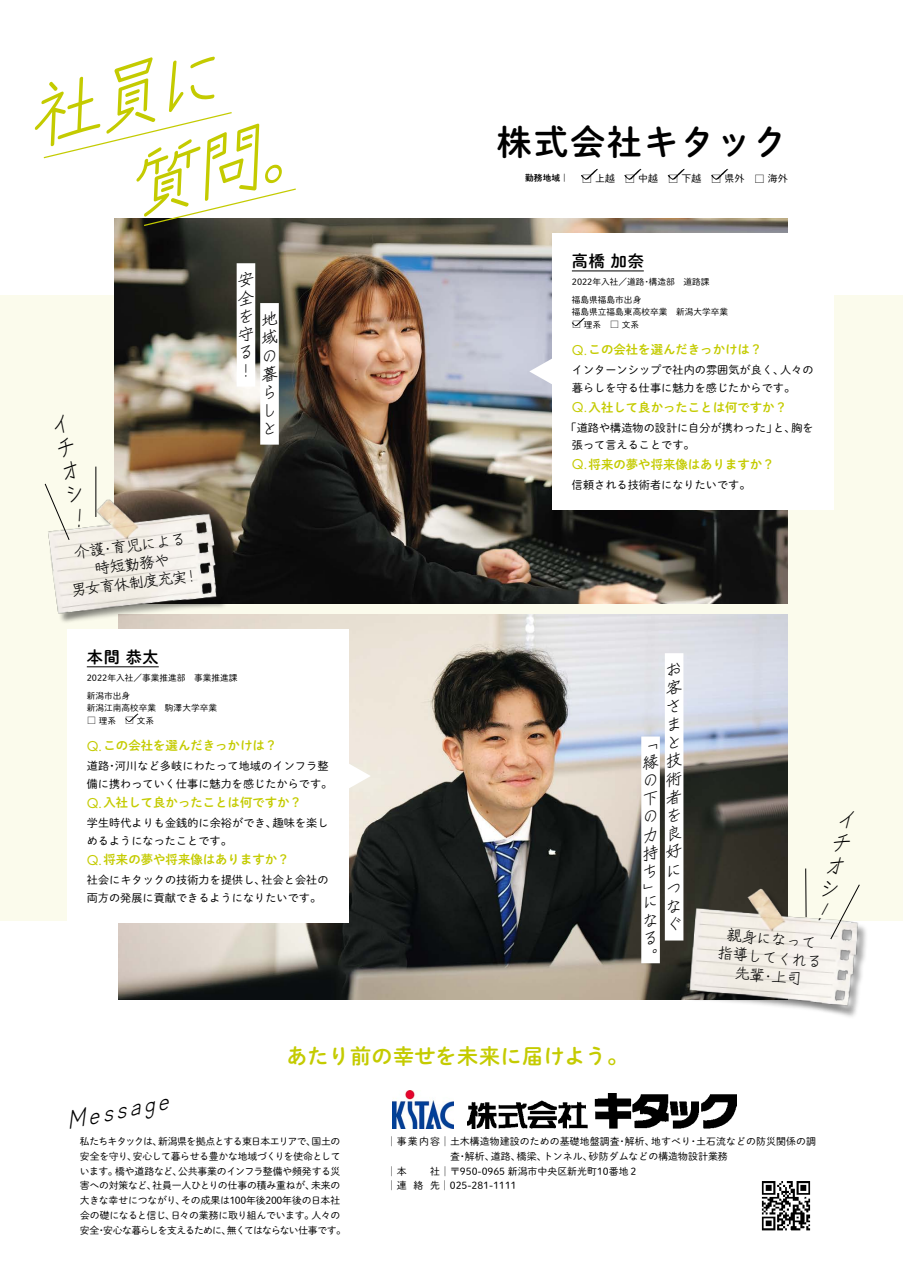
<style>
.page{position:relative;width:903px;height:1275px;background:#fff}
.page>*{position:absolute;margin:0;border:0;box-sizing:border-box;transform-origin:0 0}
.t1{font:italic 70.7px/88.5px "Zen Kurenaido";color:#c4cb00}
.t2{font:34.65px "Shuei M Go Std B";letter-spacing:.055em;color:#000}
.t3{font:italic 24.85px "Zen Kurenaido";color:#000}
.t4{font:23.1px/23.4px "Zen Kurenaido";color:#000;text-align:justify;scale:.8 1}
.t5{font:21px "Shuei M Go Std B";letter-spacing:.02em;color:#c4cb00}
.t6{font:16.1px "Shuei M Go Std B";letter-spacing:.05em;color:#000}
.t7{font:14.88px/18.7px "Zen Kurenaido";color:#000}
.t8{font:14.88px "Futura PT";color:#c4cb00}
.t9{font:12.42px "Shuei M Go Std B";color:#c4cb00}
.t10{font:11.2px/17.3px "Shuei M Go Std L";color:#000}
.t11{font:9.97px "Shuei M Go Std L";letter-spacing:-.02em;color:#000}
.t12{font:9.97px "Shuei M Go Std L";color:#000}
.t13{font:9.97px/14.9px "Shuei M Go Std L";letter-spacing:.005em;color:#000}
.t14{font:9.97px/14.9px "Shuei M Go Std L";letter-spacing:-.05em;color:#000}
.t15{font:9.97px "Shuei M Go Std L";letter-spacing:-.065em;color:#000}
.t16{font:9.97px "Shuei M Go Std L";letter-spacing:-.07em;color:#000}
.t17{font:9.97px "Shuei M Go Std L";letter-spacing:-.085em;color:#000}
.t18{font:9.97px "Shuei M Go Std L";letter-spacing:.01em;color:#000}
.t19{font:8.75px/17.3px "Shuei M Go Std L";color:#000}
.t20{font:8.75px "Shuei M Go Std B";color:#000}
.s1{font-size:9.62px}
.s2{font-family:"Shuei M Go Std L";font-size:10.85px}
.s3{font-size:10.85px}
</style>
<div class="page">
<div style="left:0;top:296px;width:903px;height:625px;background:#fbfbec"></div>
<img style="left:118px;top:614px;width:670px;height:386px">
<img style="left:114px;top:218px;width:674px;height:386px">
<img style="left:49px;top:479px;width:190px;height:150px">
<img style="left:676px;top:878px;width:190px;height:122px">
<svg style="left:348px;top:755px;width:23px;height:42px"></svg>
<svg style="left:529px;top:350px;width:23px;height:43px"></svg>
<div style="left:260px;top:303px;width:19px;height:142px;background:#fff"></div>
<div style="left:237px;top:263px;width:18px;height:124px;background:#fff"></div>
<div style="left:665px;top:653px;width:18px;height:287px;background:#fff"></div>
<div style="left:641px;top:736px;width:19px;height:227px;background:#fff"></div>
<div style="left:67px;top:629px;width:281px;height:294px;background:#fff"></div>
<hr style="left:87px;top:666px;width:72px;height:1px;background:#000">
<svg style="left:125px;top:713px;width:13px;height:9px"></svg>
<div style="left:552px;top:233px;width:281px;height:277px;background:#fff"></div>
<hr style="left:572px;top:271px;width:72px;height:1px;background:#000">
<svg style="left:572px;top:318px;width:13px;height:8px"></svg>
<img style="left:761px;top:1181px;width:50px;height:50px">
<svg style="left:581px;top:169px;width:17px;height:11px"></svg>
<img style="left:392px;top:1090px;width:62px;height:39px">
<img style="left:467px;top:1093px;width:269px;height:36px">
<svg style="left:624px;top:169px;width:17px;height:11px"></svg>
<svg style="left:668px;top:169px;width:17px;height:11px"></svg>
<svg style="left:711px;top:169px;width:17px;height:11px"></svg>
<svg style="left:43px;top:112px;width:189px;height:47px"></svg>
<svg style="left:143px;top:188px;width:154px;height:39px"></svg>
<svg style="left:688px;top:966px;width:171px;height:51px"></svg>
<svg style="left:190px;top:570px;width:2px;height:12px"></svg>
<svg style="left:44px;top:466px;width:52px;height:74px"></svg>
<svg style="left:805px;top:868px;width:55px;height:72px"></svg>
<h1 class="t1" style="left:97px;top:60px;width:199px;text-indent:-82px;rotate:-13deg">社員に質問。</h1>
<h3 class="t4" style="left:47px;top:416px;width:19px;rotate:-13deg">イチオシ</h3>
<h3 class="t7" style="left:110px;top:539px;width:76px;rotate:-7deg">育児による</h3>
<h3 class="t7" style="left:92px;top:541px;width:76px;text-indent:-19px;rotate:-7deg">介護<br>時短勤務や</h3>
<h3 class="t7" style="left:71px;top:581px;width:117px;rotate:-7deg">男女育休制度充実</h3>
<h3 class="t6" style="left:87px;top:645px;width:73px">本間恭太</h3>
<p class="t19" style="left:87px;top:669px;width:152px">2022年入社／事業推進部　事業推進課新潟市出身</p>
<p class="t19" style="left:87px;top:699px;width:132px">新潟江南高校卒業　駒澤大学卒業</p>
<p class="t19" style="left:87px;top:711px;width:69px"><span class="s1">□</span> 理系　<span class="s1">□</span> 文系</p>
<p class="t9" style="left:104px;top:736px;width:175px">この会社を選んだきっかけは?</p>
<h3 class="t8" style="left:87px;top:737px;width:17px">Q.</h3>
<p class="t10" style="left:115px;top:757px;width:215px">河川など多岐にわたって地域のインフラ整</p>
<p class="t10" style="left:87px;top:757px;width:247px">道路<br>備に携わっていく仕事に魅力を感じたからです。</p>
<p class="t9" style="left:104px;top:793px;width:200px">入社して良かったことは何ですか?</p>
<p class="t10" style="left:106px;top:757px;width:13px">・</p>
<h3 class="t8" style="left:87px;top:794px;width:17px">Q.</h3>
<p class="t10" style="left:87px;top:814px;width:192px">学生時代よりも金銭的に余裕ができ、めるようになったことです。</p>
<p class="t9" style="left:104px;top:851px;width:188px">将来の夢や将来像はありますか?</p>
<p class="t10" style="left:273px;top:814px;width:57px">趣味を楽し</p>
<h3 class="t8" style="left:87px;top:851px;width:17px">Q.</h3>
<p class="t10" style="left:87px;top:871px;width:236px">社会にキタックの技術力を提供し、<br>両方の発展に貢献できるようになりたいです。</p>
<p class="t10" style="left:262px;top:871px;width:69px">社会と会社の</p>
<h2 class="t2" style="left:497px;top:116px;width:292px">株式会社キタック</h2>
<p class="t11" style="left:595px;top:171px;width:21px">上越</p>
<p class="t20" style="left:525px;top:171px;width:69px">勤務地域｜ <span class="s2">□</span></p>
<p class="t11" style="left:625px;top:171px;width:35px"><span class="s3">□</span> 中越</p>
<p class="t11" style="left:668px;top:171px;width:35px"><span class="s3">□</span> 下越</p>
<p class="t11" style="left:711px;top:171px;width:35px"><span class="s3">□</span> 県外</p>
<p class="t11" style="left:754px;top:171px;width:35px"><span class="s3">□</span> 海外</p>
<h3 class="t6" style="left:572px;top:249px;width:73px">高橋加奈</h3>
<p class="t19" style="left:572px;top:273px;width:74px">2022年入社／道路福島県福島市出身</p>
<p class="t19" style="left:572px;top:303px;width:158px">福島県立福島東高校卒業　新潟大学卒業</p>
<p class="t19" style="left:572px;top:315px;width:69px"><span class="s1">□</span> 理系　<span class="s1">□</span> 文系</p>
<p class="t9" style="left:589px;top:341px;width:175px">この会社を選んだきっかけは?</p>
<p class="t19" style="left:649px;top:273px;width:62px">構造部　道路課</p>
<p class="t19" style="left:642px;top:273px;width:10px">・</p>
<h3 class="t8" style="left:572px;top:341px;width:17px">Q.</h3>
<p class="t10" style="left:572px;top:361px;width:225px">インターンシップで社内の雰囲気が良く、暮らしを守る仕事に魅力を感じたからです。</p>
<p class="t9" style="left:589px;top:398px;width:200px">入社して良かったことは何ですか?</p>
<p class="t10" style="left:780px;top:361px;width:35px">人々の</p>
<h3 class="t8" style="left:572px;top:398px;width:17px">Q.</h3>
<p class="t10" style="left:572px;top:418px;width:207px;text-indent:-6px">「道路や構造物の設計に自分が携わった」張って言えることです。</p>
<p class="t9" style="left:589px;top:455px;width:188px">将来の夢や将来像はありますか?</p>
<p class="t10" style="left:791px;top:418px;width:24px">胸を</p>
<p class="t10" style="left:773px;top:418px;width:24px">と、</p>
<h3 class="t8" style="left:572px;top:455px;width:17px">Q.</h3>
<p class="t10" style="left:572px;top:475px;width:180px">信頼される技術者になりたいです。</p>
<h3 class="t7" style="left:728px;top:926px;width:91px;rotate:5deg">親身になって</h3>
<h3 class="t7" style="left:719px;top:944px;width:106px;rotate:5deg">指導してくれる</h3>
<h3 class="t3" style="left:63px;top:1106px;width:105px;rotate:-12deg">Message</h3>
<h3 class="t5" style="left:286px;top:1040px;width:343px">あたり前の幸せを未来に届けよう。</h3>
<p class="t15" style="left:158px;top:1134px;width:159px">新潟県を拠点とする東日本エリアで、</p>
<p class="t14" style="left:133px;top:1133px;width:209px;text-indent:-53px">私たちキタックは、<br>安心して暮らせる豊かな地域づくりを使命として</p>
<p class="t11" style="left:312px;top:1134px;width:30px">国土の</p>
<p class="t11" style="left:80px;top:1149px;width:59px">安全を守り、</p>
<p class="t11" style="left:178px;top:1163px;width:164px">公共事業のインフラ整備や頻発する災</p>
<p class="t11" style="left:115px;top:1163px;width:69px">橋や道路など、</p>
<p class="t11" style="left:80px;top:1163px;width:39px">います。</p>
<p class="t11" style="left:153px;top:1178px;width:164px">社員一人ひとりの仕事の積み重ねが、</p>
<p class="t11" style="left:311px;top:1178px;width:31px">未来の</p>
<p class="t11" style="left:80px;top:1178px;width:78px">害への対策など、</p>
<p class="t11" style="left:80px;top:1193px;width:107px">大きな幸せにつながり、</p>
<p class="t11" style="left:181px;top:1193px;width:160px">その成果は100年後200年後の日本社</p>
<p class="t11" style="left:80px;top:1208px;width:97px">会の礎になると信じ、</p>
<p class="t11" style="left:171px;top:1208px;width:145px">日々の業務に取り組んでいます。</p>
<p class="t11" style="left:312px;top:1208px;width:30px">人々の</p>
<p class="t16" style="left:80px;top:1223px;width:153px">安全安心な暮らしを支えるために、</p>
<p class="t17" style="left:227px;top:1223px;width:121px">無くてはならない仕事です。</p>
<p class="t11" style="left:96px;top:1223px;width:11px">・</p>
<p class="t13" style="left:589px;top:1133px;width:140px;text-indent:-202px">│事業内容│土木構造物建設のための基礎地盤調査<br>砂防ダムなどの構造物設計業務</p>
<p class="t11" style="left:625px;top:1134px;width:31px">解析、</p>
<p class="t18" style="left:696px;top:1134px;width:121px">土石流などの防災関係の調</p>
<p class="t11" style="left:651px;top:1134px;width:41px">地すべり</p>
<p class="t11" style="left:617px;top:1134px;width:11px">・</p>
<p class="t11" style="left:688px;top:1134px;width:11px">・</p>
<p class="t11" style="left:491px;top:1149px;width:31px">道路、</p>
<p class="t11" style="left:450px;top:1149px;width:11px">査</p>
<p class="t12" style="left:387px;top:1163px;width:253px">│本　　社│〒950-0965 新潟市中央区新光町10番地２</p>
<p class="t12" style="left:430px;top:1178px;width:88px">先│025-281-1111</p>
<p class="t11" style="left:465px;top:1149px;width:31px">解析、</p>
<p class="t11" style="left:517px;top:1149px;width:31px">橋梁、</p>
<p class="t11" style="left:543px;top:1149px;width:51px">トンネル、</p>
<p class="t11" style="left:457px;top:1149px;width:11px">・</p>
<p class="t11" style="left:387px;top:1178px;width:21px">│連</p>
<p class="t11" style="left:413px;top:1178px;width:11px">絡</p>
</div>
